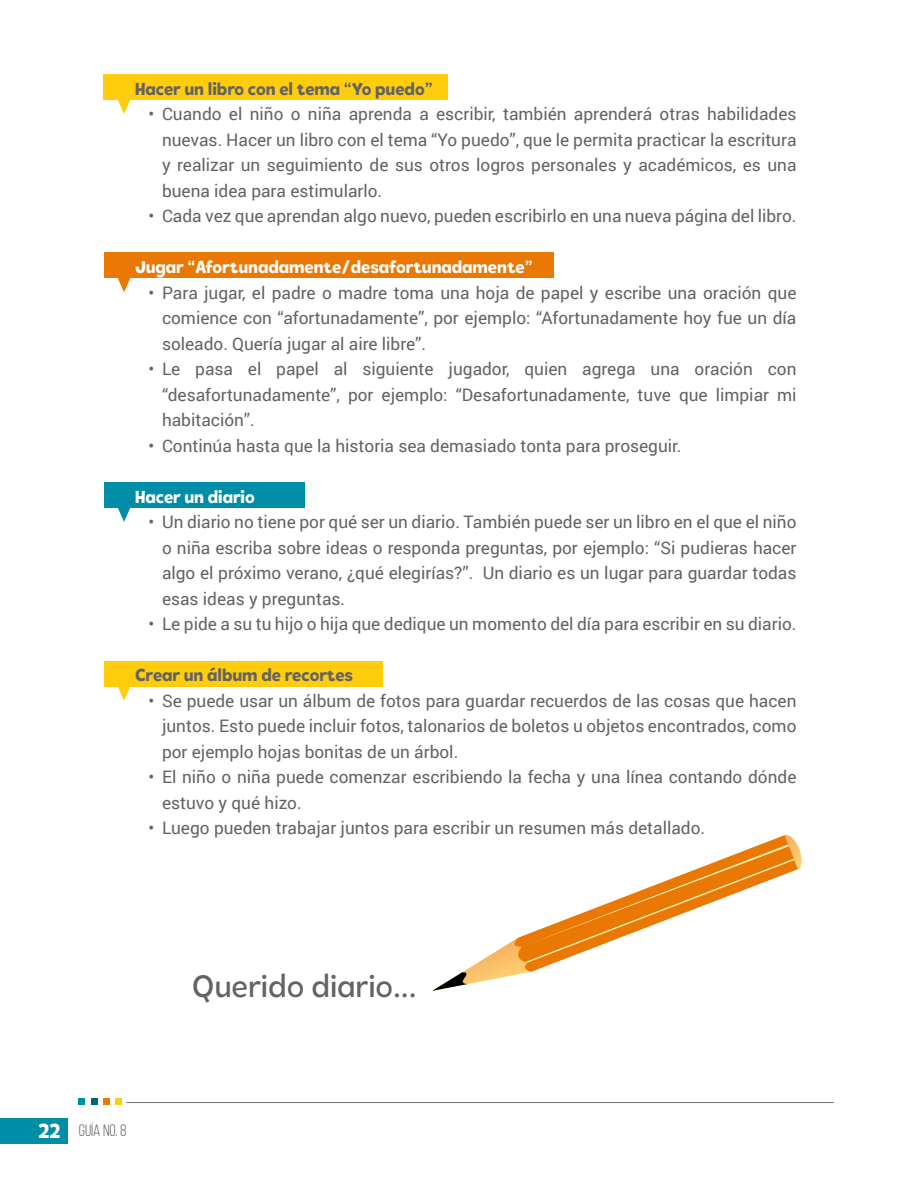
<style>
.page{position:relative;width:918px;height:1188px;background:#fff}
.page>*{position:absolute;margin:0;border:0;box-sizing:border-box;transform-origin:0 0}
.t1{font:500 31.5px "Tobi Pro";color:#646363}
.t2{font:800 18px "Tobi Pro";color:#fff}
.t3{font:800 18px "Tobi Pro";color:#646363}
.t4{font:17.25px/25.5px "Roboto";color:#646363;text-align:justify}
.t5{font:16.5px "Clutch Sans";color:#646363}
.s1{font-family:"Tobi Pro";font-weight:800;font-size:21px;color:#fff}
</style>
<div class="page">
<div style="left:0;top:1118px;width:68px;height:26px;background:#008da7"></div>
<hr style="left:126px;top:1102px;width:708px;height:1px;background:#706f6f">
<svg style="left:79px;top:1099px;width:6px;height:6px"></svg>
<svg style="left:91px;top:1099px;width:6px;height:6px"></svg>
<svg style="left:103px;top:1099px;width:6px;height:6px"></svg>
<div style="left:115px;top:1099px;width:7px;height:6px;background:#ffcd0d"></div>
<div style="left:104px;top:74px;width:344px;height:26px;background:#ffcd0d"></div>
<svg style="left:118px;top:100px;width:13px;height:14px"></svg>
<div style="left:104px;top:661px;width:278px;height:25px;background:#ffcd0d"></div>
<svg style="left:108px;top:686px;width:32px;height:15px"></svg>
<div style="left:104px;top:253px;width:450px;height:25px;background:#ea7804"></div>
<svg style="left:117px;top:278px;width:14px;height:14px"></svg>
<div style="left:104px;top:482px;width:201px;height:26px;background:#008da7"></div>
<svg style="left:118px;top:508px;width:13px;height:14px"></svg>
<svg style="left:432px;top:835px;width:370px;height:156px"></svg>
<p class="t3" style="left:135px;top:77px;width:300px">Hacer un libro con el tema “Yo puedo”</p>
<p class="t4" style="left:162px;top:100px;width:636px;text-indent:-14px">• Cuando el niño o niña aprenda a escribir, también aprenderá otras habilidades nuevas. Hacer un libro con el tema “Yo puedo”, que le permita practicar la escritura y realizar un seguimiento de sus otros logros personales y académicos, es una buena idea para estimularlo.</p>
<p class="t4" style="left:148px;top:202px;width:649px">• Cada vez que aprendan algo nuevo, pueden escribirlo en una nueva página del libro.</p>
<p class="t2" style="left:135px;top:255px;width:399px">Jugar “Afortunadamente/desafortunadamente”</p>
<p class="t4" style="left:162px;top:279px;width:636px;text-indent:-14px">• Para jugar, el padre o madre toma una hoja de papel y escribe una oración que comience con “afortunadamente”, por ejemplo: “Afortunadamente hoy fue un día soleado. Quería jugar al aire libre”.</p>
<p class="t4" style="left:162px;top:355px;width:636px;text-indent:-14px">• Le pasa el papel al siguiente jugador, quien agrega una oración con “desafortunadamente”, por ejemplo: “Desafortunadamente, tuve que limpiar mi habitación”.</p>
<p class="t4" style="left:148px;top:432px;width:534px">• Continúa hasta que la historia sea demasiado tonta para proseguir.</p>
<p class="t2" style="left:135px;top:485px;width:121px">Hacer un diario</p>
<p class="t4" style="left:162px;top:508px;width:636px;text-indent:-14px">• Un diario no tiene por qué ser un diario. También puede ser un libro en el que el niño o niña escriba sobre ideas o responda preguntas, por ejemplo: “Si pudieras hacer algo el próximo verano, ¿qué elegirías?”. Un diario es un lugar para guardar todas esas ideas y preguntas.</p>
<p class="t4" style="left:148px;top:610px;width:649px">• Le pide a su tu hijo o hija que dedique un momento del día para escribir en su diario.</p>
<p class="t3" style="left:135px;top:663px;width:219px">Crear un álbum de recortes</p>
<p class="t4" style="left:162px;top:687px;width:636px;text-indent:-14px">• Se puede usar un álbum de fotos para guardar recuerdos de las cosas que hacen juntos. Esto puede incluir fotos, talonarios de boletos u objetos encontrados, como por ejemplo hojas bonitas de un árbol.</p>
<p class="t4" style="left:162px;top:763px;width:636px;text-indent:-14px">• El niño o niña puede comenzar escribiendo la fecha y una línea contando dónde estuvo y qué hizo.</p>
<p class="t4" style="left:148px;top:814px;width:558px">• Luego pueden trabajar juntos para escribir un resumen más detallado.</p>
<p class="t5" style="left:38px;top:1122px;width:90px"><span class="s1">22</span> GUÍA NO. 8</p>
<p class="t1" style="left:192px;top:966px;width:226px">Querido diario...</p>
</div>
